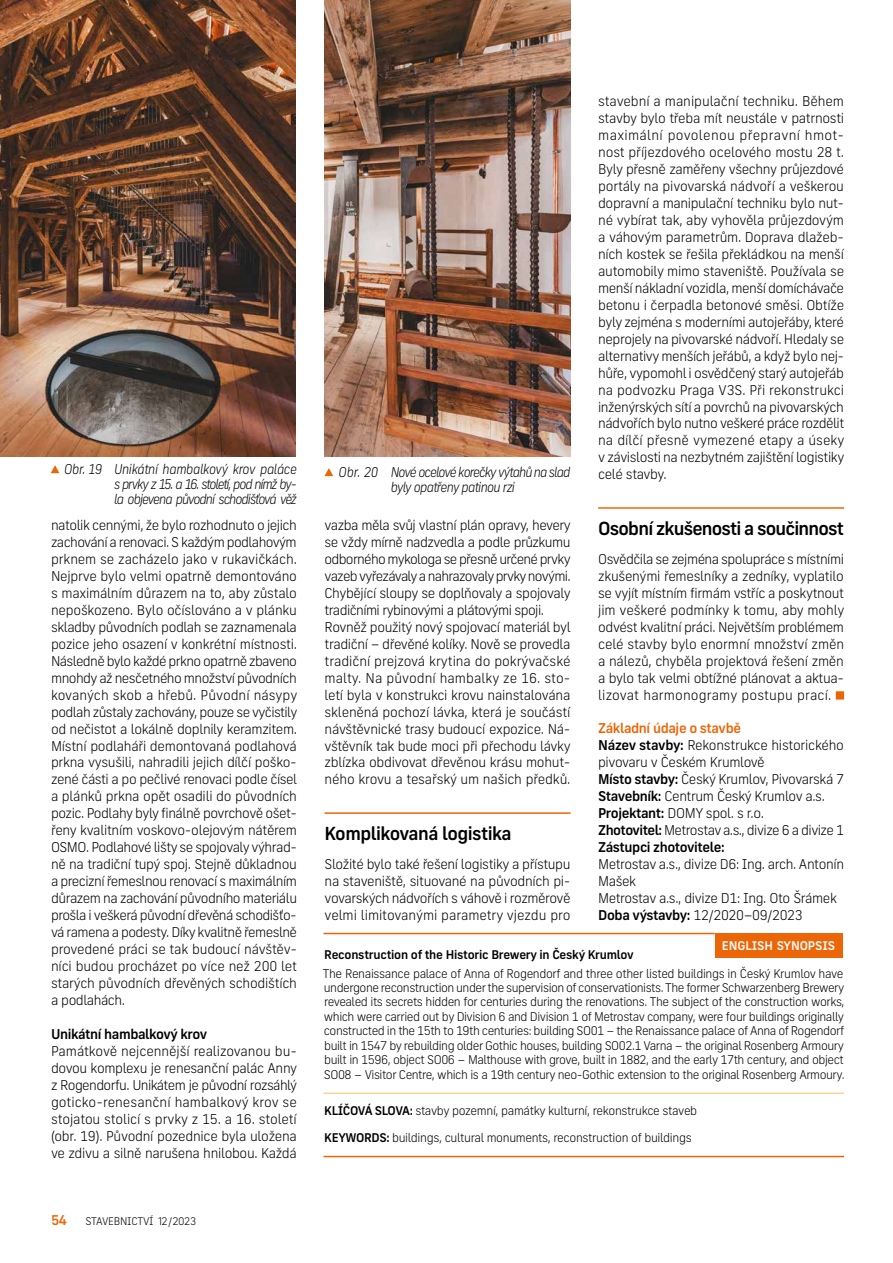
<style>
.page{position:relative;width:893px;height:1263px;background:#fff}
.page>*{position:absolute;margin:0;border:0;box-sizing:border-box;transform-origin:0 0}
.t1{font:500 18px "New Frank";letter-spacing:-.045em;color:#000}
.t2{font:300 13.5px/17px "New Frank";letter-spacing:-.03em;color:#000;text-align:justify}
.t3{font:italic 300 13.5px/15px "New Frank";letter-spacing:-.075em;color:#000;text-align:center;scale:.95 1}
.t4{font:500 13.5px "New Frank";letter-spacing:-.03em;color:#000}
.t5{font:500 13.5px "New Frank";color:#ec6608}
.t6{font:300 12px/14.4px "New Frank";letter-spacing:-.03em;color:#000;text-align:justify}
.t7{font:500 12px "New Frank";letter-spacing:-.02em;color:#000}
.t8{font:500 12px "New Frank";letter-spacing:-.01em;color:#fff}
.t9{font:300 10.5px "New Frank";letter-spacing:-.03em;color:#000}
.s1{font-weight:500;color:#ec6608}
.s2{font-weight:500}
</style>
<div class="page">
<hr style="left:324px;top:1092px;width:520px;height:2px;background:#fdd491">
<hr style="left:324px;top:1156px;width:520px;height:1px;background:#ec6608">
<div style="left:715px;top:933px;width:127px;height:24px;background:#ec6608"></div>
<hr style="left:324px;top:933px;width:391px;height:1px;background:#ec6608">
<hr style="left:325px;top:812px;width:245px;height:2px;background:#ec6608">
<hr style="left:598px;top:507px;width:246px;height:2px;background:#ec6608">
<div style="left:836px;top:691px;width:8px;height:8px;background:#ec6608"></div>
<img style="left:325px;top:0;width:245px;height:457px">
<svg style="left:325px;top:468px;width:8px;height:8px"></svg>
<img style="left:0;top:0;width:296px;height:457px">
<svg style="left:51px;top:465px;width:8px;height:8px"></svg>
<p class="t3" style="left:114px;top:462px;width:194px;text-align:left;text-indent:-50px">Obr. 19 Unikátní hambalkový krov paláce s prvky z 15. a 16. století, pod nímž by&shy;la objevena původní schodišťová věž</p>
<p class="t2" style="left:51px;top:517px;width:248px">natolik cennými, že bylo rozhodnuto o jejich zachování a renovaci. S každým podlahovým prknem se zacházelo jako v rukavičkách.<br>Nejprve bylo velmi opatrně demontováno s maximálním důrazem na to, aby zůstalo nepoškozeno. Bylo očíslováno a v plánku skladby původních podlah se zaznamenala pozice jeho osazení v konkrétní místnosti.<br>Následně bylo každé prkno opatrně zbaveno mnohdy až nesčetného množství původních kovaných skob a hřebů. Původní násypy podlah zůstaly zachovány, pouze se vyčistily od nečistot a lokálně doplnily keramzitem.<br>Místní podlaháři demontovaná podlahová prkna vysušili, nahradili jejich dílčí poško&shy;zené části a po pečlivé renovaci podle čísel a plánků prkna opět osadili do původních pozic. Podlahy byly finálně povrchově ošet&shy;řeny kvalitním voskovo- olejovým nátěrem OSMO. Podlahové lišty se spojovaly výhrad&shy;ně na tradiční tupý spoj. Stejně důkladnou a precizní řemeslnou renovací s maximálním důrazem na zachování původního materiálu prošla i veškerá původní dřevěná schodišťo&shy;vá ramena a podesty. Díky kvalitně řemeslně provedené práci se tak budoucí návštěv&shy;níci budou procházet po více než 200 let starých původních dřevěných schodištích a podlahách.</p>
<p class="t4" style="left:51px;top:1025px;width:158px">Unikátní hambalkový krov</p>
<p class="t2" style="left:51px;top:1042px;width:248px">Památkově nejcennější realizovanou bu&shy;dovou komplexu je renesanční palác Ann y z Rogendorfu. Unikátem je původní rozsáhlý goticko- renesanční hambalkový krov se stojatou stolicí s prvky z 15. a 16. století (obr. 19). Původní pozednice byla uložena ve zdivu a silně narušena hnilobou. Každá</p>
<p class="t5" style="left:51px;top:1211px;width:17px">54</p>
<p class="t9" style="left:86px;top:1215px;width:112px">STAVEBNICTVÍ 12/2023</p>
<p class="t3" style="left:338px;top:465px;width:246px">Obr. 20 Nové ocelové korečky výtahů na slad byly opatřeny patinou rzi</p>
<p class="t2" style="left:325px;top:517px;width:248px;text-align:left">vazba měla svůj vlastní plán opravy, hevery se vždy mírně nadzvedla a podle průzkumu odborného mykologa se přesně určené prvky vazeb vyřezávaly a nahrazovaly prvky novými.<br>Chybějící sloupy se doplňovaly a spojovaly tradičními rybinovými a plátovými spoji.<br>Rovněž použitý nový spojovací materiál byl tradiční – dřevěné kolíky. Nově se provedla tradiční prejzová krytina do pokrývačské malty. Na původní hambalky ze 16. sto&shy;letí byla v konstrukci krovu nainstalována skleněná pochozí lávka, která je součástí návštěvnické trasy budoucí expozice. Ná&shy;vštěvník tak bude moci při přechodu lávky zblízka obdivovat dřevěnou krásu mohut&shy;ného krovu a tesařský um našich předků.</p>
<h1 class="t1" style="left:325px;top:822px;width:189px">Komplikovaná logistika</h1>
<p class="t2" style="left:325px;top:856px;width:247px">Složité bylo také řešení logistiky a přístupu na staveniště, situované na původních pi&shy;vovarských nádvořích s váhově i rozměrově velmi limitovanými parametry vjezdu pro</p>
<p class="t2" style="left:598px;top:93px;width:248px">stavební a manipulační techniku. Během stavby bylo třeba mít neustále v patrnosti maximální povolenou přepravní hmot&shy;nost příjezdového ocelového mostu 28 t.<br>Byly přesně zaměřeny všechny průjezdové portály na pivovarská nádvoří a veškerou dopravní a manipulační techniku bylo nut&shy;né vybírat tak, aby vyhověla průjezdovým a váhovým parametrům. Doprava dlažeb&shy;ních kostek se řešila překládkou na menší automobily mimo staveniště. Používala se menší nákladní vozidla, menší domíchávače betonu i čerpadla betonové směsi. Obtíže byly zejména s moderními autojeřáby, které neprojely na pivovarské nádvoří. Hledaly se alternativy menších jeřábů, a když bylo nej&shy;hůře, vypomohl i osvědčený starý autojeřáb na podvozku Praga V3S. Při rekonstrukci inženýrských sítí a povrchů na pivovarských nádvořích bylo nutno veškeré práce rozdělit na dílčí přesně vymezené etapy a úseky v závislosti na nezbytném zajištění logistiky celé stavby.</p>
<h1 class="t1" style="left:598px;top:517px;width:247px">Osobní zkušenosti a součinnost</h1>
<p class="t2" style="left:598px;top:551px;width:248px">Osvědčila se zejména spolupráce s místními zkušenými řemeslníky a zedníky, vyplatilo se vyjít místním firmám vstříc a poskytnout jim veškeré podmínky k tomu, aby mohly odvést kvalitní práci. Největším problémem celé stavby bylo enormní množství změn a nálezů, chyběla projektová řešení změn a bylo tak velmi obtížné plánovat a aktua&shy;lizovat harmonogramy postupu prací.</p>
<p class="t2" style="left:598px;top:720px;width:247px;text-align:left"><span class="s1">Základní údaje o stavbě<br></span><span class="s2">Název stavby:</span> Rekonstrukce historického pivovaru v Českém Krumlově<br><span class="s2">Místo stavby:</span> Český Krumlov, Pivovarská 7<br><span class="s2">Stavebník:</span> Centrum Český Krumlov a.s.<br><span class="s2">Projektant:</span> DOMY spol. s r.o.<br><span class="s2">Zhotovitel:</span> Metrostav a.s., divize 6 a divize 1<br><span class="s2">Zástupci zhotovitele:</span></p>
<p class="t2" style="left:598px;top:856px;width:247px;text-align:left">Metrostav a.s., divize D6: Ing. arch. Antonín<br>Mašek<br>Metrostav a.s., divize D1: Ing. Oto Šrámek<br><span class="s2">Doba výstavby:</span> 12/2020–09/2023</p>
<p class="t8" style="left:722px;top:938px;width:115px">ENGLISH SYNOPSIS</p>
<p class="t7" style="left:324px;top:947px;width:311px">Reconstruction of the Historic Brewery in Český Krumlov</p>
<p class="t6" style="left:323px;top:966px;width:523px">The Renaissance palace of Anna of Rogendorf and three other listed buildings in Český Krumlov have undergone reconstruction under the supervision of conservationists. The former Schwarzenberg Brewery revealed its secrets hidden for centuries during the renovations. The subject of the construction works, which were carried out by Division 6 and Division 1 of Metrostav company, were four buildings originally constructed in the 15th to 19th centuries: building SO01 – the Renaissance palace of Anna of Rogendorf built in 1547 by rebuilding older Gothic houses, building SO02.1 Varna – the original Rosenberg Armoury built in 1596, object SO06 – Malthouse with grove, built in 1882, and the early 17th century, and object SO08 – Visitor Centre, which is a 19th century neo-Gothic extension to the original Rosenberg Armoury.</p>
<p class="t6" style="left:324px;top:1098px;width:375px;line-height:26.2px"><span class="s2">KLÍČOVÁ SLOVA:</span> stavby pozemní, památky kulturní, rekonstrukce staveb<br><span class="s2">KEYWORDS:</span> buildings, cultural monuments, reconstruction of buildings</p>
</div>
